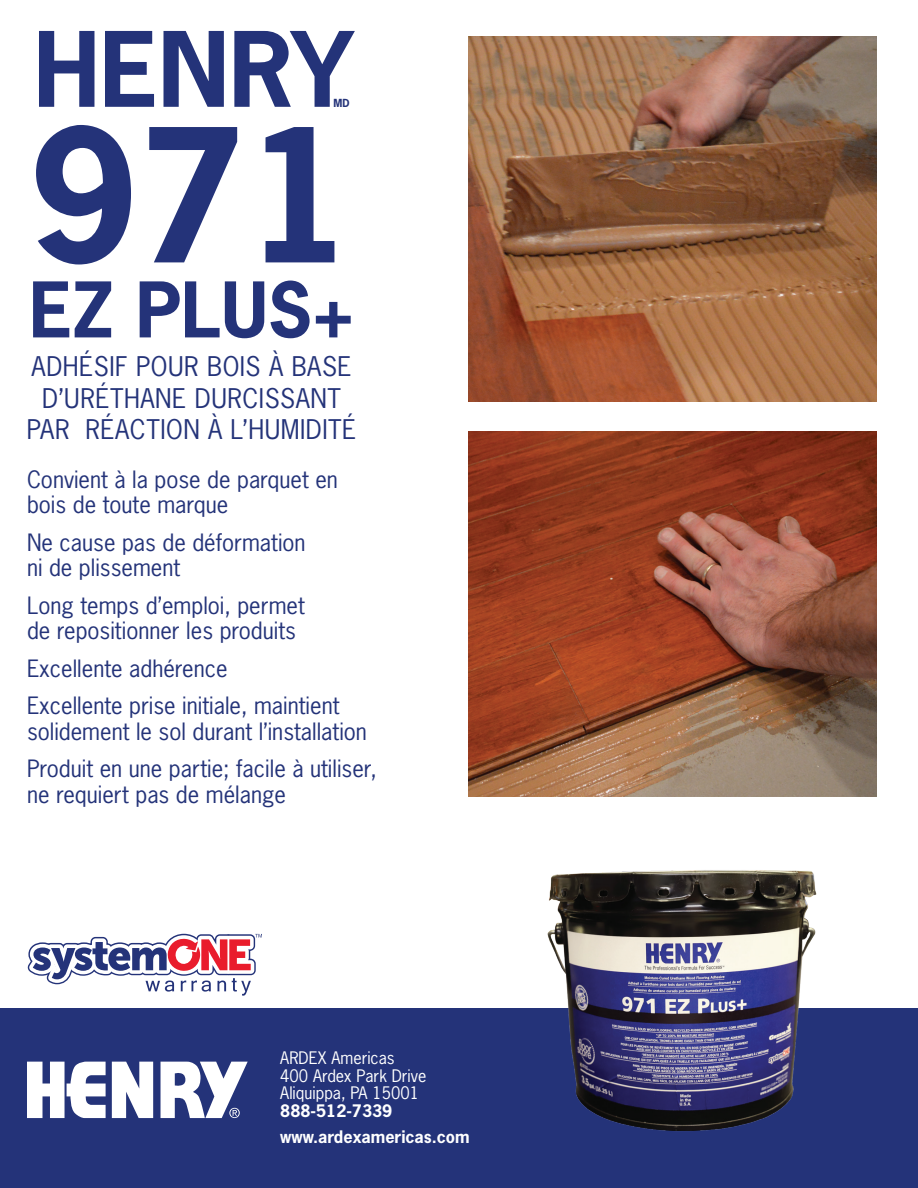
<style>
.page{position:relative;width:918px;height:1188px;background:#fff}
.page>*{position:absolute;margin:0;border:0;box-sizing:border-box;transform-origin:0 0}
.t1{font:700 174px "News Gothic Std";color:#243379}
.t2{font:700 97.5px "News Gothic Std";color:#243379}
.t3{font:700 72px "News Gothic Std";color:#243379}
.t4{font:25.5px/31.5px "News Gothic Std";letter-spacing:.02em;color:#243379;text-align:center}
.t5{font:22.5px/25.5px "News Gothic Std";color:#243379}
.t6{font:16.2px/17.9px "News Gothic Std";color:#fff}
.t7{font:700 16.2px/26px "News Gothic Std";color:#fff}
.t8{font:700 10.5px "News Gothic Std";color:#243379}
</style>
<div class="page">
<div style="left:0;top:1009px;width:918px;height:179px;background:#243379"></div>
<svg style="left:27px;top:1062px;width:79px;height:56px"></svg>
<svg style="left:112px;top:1062px;width:41px;height:56px;background:#dee1eb"></svg>
<svg style="left:161px;top:1062px;width:87px;height:56px"></svg>
<img style="left:469px;top:36px;width:408px;height:365px">
<img style="left:469px;top:431px;width:408px;height:365px">
<svg style="left:27px;top:933px;width:235px;height:63px"></svg>
<img style="left:534px;top:870px;width:296px;height:261px">
<h2 class="t2" style="left:34px;top:5px;width:322px">HENRY</h2>
<p class="t8" style="left:334px;top:96px;width:18px">MD</p>
<h1 class="t1" style="left:29px;top:81px;width:326px">971</h1>
<h3 class="t3" style="left:29px;top:263px;width:327px">EZ PLUS+</h3>
<p class="t4" style="left:27px;top:351px;width:331px">ADHÉSIF POUR BOIS À BASE<br>D’URÉTHANE DURCISSANT<br>PAR RÉACTION À L’HUMIDITÉ</p>
<p class="t5" style="left:27px;top:466px;width:312px">Convient à la pose de parquet en bois de toute marque</p>
<p class="t5" style="left:27px;top:529px;width:280px">Ne cause pas de déformation ni de plissement</p>
<p class="t5" style="left:27px;top:592px;width:279px">Long temps d’emploi, permet de repositionner les produits</p>
<p class="t5" style="left:27px;top:649px;width:314px;line-height:37.5px">Excellente adhérence<br>Excellente prise initiale, maintient</p>
<p class="t5" style="left:27px;top:712px;width:352px;line-height:37.5px">solidement le sol durant l’installation<br>Produit en une partie; facile à utiliser,</p>
<p class="t5" style="left:27px;top:781px;width:261px">ne requiert pas de mélange</p>
<p class="t6" style="left:280px;top:1049px;width:148px">ARDEX Americas<br>400 Ardex Park Drive<br>Aliquippa, PA 15001</p>
<p class="t7" style="left:280px;top:1098px;width:191px">888-512-7339 www.ardexamericas.com</p>
</div>
